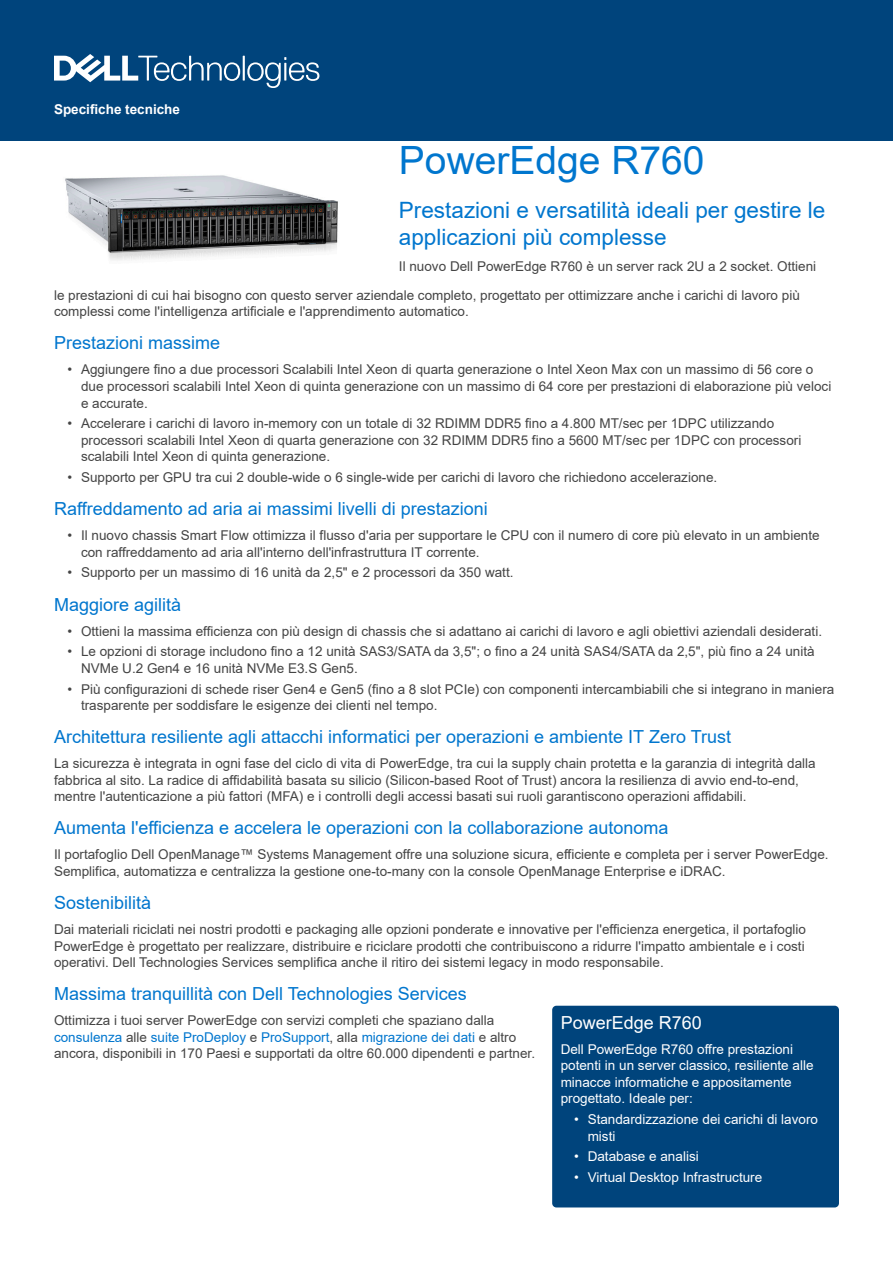
<style>
.page{position:relative;width:893px;height:1263px;background:#fff}
.page>*{position:absolute;margin:0;border:0;box-sizing:border-box;transform-origin:0 0}
.Document_Title{font:39px "Arial";color:#0076ce}
.Title_Tagline{font:22.5px/27px "Arial";color:#0076ce}
.Heading_2{font:18px "Arial";color:#0076ce}
.Side_Box_Heading{font:18px "Arial";color:#fff}
.Body_Text{font:13.5px/16.5px "Arial";color:#444}
.Side_box_Body_Text{font:13.5px/16.5px "Arial";color:#fff}
.Guide_text_Banner{font:700 13.5px "Arial";color:#fff}
.s1{color:#0076ce}
</style>
<div class="page">
<div style="left:0;top:0;width:893px;height:141px;background:#00447c"></div>
<div style="left:552px;top:1006px;width:287px;height:201px;background:#00447c;border-radius:4px"></div>
<img style="left:65px;top:175px;width:273px;height:86px">
<svg style="left:54px;top:54px;width:265px;height:34px"></svg>
<p class="Guide_text_Banner" style="left:54px;top:100px;width:128px">Specifiche tecniche</p>
<p class="Document_Title" style="left:399px;top:134px;width:307px">PowerEdge R760</p>
<p class="Title_Tagline" style="left:399px;top:197px;width:428px">Prestazioni e versatilità ideali per gestire le applicazioni più complesse</p>
<p class="Body_Text" style="left:54px;top:251px;width:764px;line-height:29.2px;text-indent:345px">Il nuovo Dell PowerEdge R760 è un server rack 2U a 2 socket. Ottieni le prestazioni di cui hai bisogno con questo server aziendale completo, progettato per ottimizzare anche i carichi di lavoro più</p>
<p class="Body_Text" style="left:54px;top:303px;width:416px">complessi come l'intelligenza artificiale e l'apprendimento automatico.</p>
<p class="Heading_2" style="left:54px;top:331px;width:168px">Prestazioni massime</p>
<p class="Body_Text" style="left:81px;top:361px;width:752px;text-indent:-14px">• Aggiungere fino a due processori Scalabili Intel Xeon di quarta generazione o Intel Xeon Max con un massimo di 56 core o due processori scalabili Intel Xeon di quinta generazione con un massimo di 64 core per prestazioni di elaborazione più veloci e accurate.</p>
<p class="Body_Text" style="left:81px;top:415px;width:722px;text-indent:-14px">• Accelerare i carichi di lavoro in-memory con un totale di 32 RDIMM DDR5 fino a 4.800 MT/sec per 1DPC utilizzando processori scalabili Intel Xeon di quarta generazione con 32 RDIMM DDR5 fino a 5600 MT/sec per 1DPC con processori scalabili Intel Xeon di quinta generazione.</p>
<p class="Body_Text" style="left:68px;top:469px;width:651px">• Supporto per GPU tra cui 2 double-wide o 6 single-wide per carichi di lavoro che richiedono accelerazione.</p>
<p class="Heading_2" style="left:54px;top:496px;width:435px">Raffreddamento ad aria ai massimi livelli di prestazioni</p>
<p class="Body_Text" style="left:81px;top:527px;width:740px;text-indent:-14px">• Il nuovo chassis Smart Flow ottimizza il flusso d'aria per supportare le CPU con il numero di core più elevato in un ambiente con raffreddamento ad aria all'interno dell'infrastruttura IT corrente.</p>
<p class="Body_Text" style="left:68px;top:564px;width:448px">• Supporto per un massimo di 16 unità da 2,5" e 2 processori da 350 watt.</p>
<p class="Heading_2" style="left:54px;top:592px;width:129px">Maggiore agilità</p>
<p class="Body_Text" style="left:68px;top:622px;width:756px">• Ottieni la massima efficienza con più design di chassis che si adattano ai carichi di lavoro e agli obiettivi aziendali desiderati.</p>
<p class="Body_Text" style="left:81px;top:643px;width:735px;text-indent:-14px">• Le opzioni di storage includono fino a 12 unità SAS3/SATA da 3,5"; o fino a 24 unità SAS4/SATA da 2,5", più fino a 24 unità<br>NVMe U.2 Gen4 e 16 unità NVMe E3.S Gen5.</p>
<p class="Body_Text" style="left:81px;top:680px;width:755px;text-indent:-14px">• Più configurazioni di schede riser Gen4 e Gen5 (fino a 8 slot PCIe) con componenti intercambiabili che si integrano in maniera trasparente per soddisfare le esigenze dei clienti nel tempo.</p>
<p class="Heading_2" style="left:54px;top:724px;width:678px">Architettura resiliente agli attacchi informatici per operazioni e ambiente IT Zero Trust</p>
<p class="Body_Text" style="left:54px;top:755px;width:763px">La sicurezza è integrata in ogni fase del ciclo di vita di PowerEdge, tra cui la supply chain protetta e la garanzia di integrità dalla fabbrica al sito. La radice di affidabilità basata su silicio (Silicon-based Root of Trust) ancora la resilienza di avvio end-to-end, mentre l'autenticazione a più fattori (MFA) e i controlli degli accessi basati sui ruoli garantiscono operazioni affidabili.</p>
<p class="Heading_2" style="left:54px;top:816px;width:616px">Aumenta l'efficienza e accelera le operazioni con la collaborazione autonoma</p>
<p class="Body_Text" style="left:54px;top:846px;width:776px">Il portafoglio Dell OpenManage™ Systems Management offre una soluzione sicura, efficiente e completa per i server PowerEdge.<br>Semplifica, automatizza e centralizza la gestione one-to-many con la console OpenManage Enterprise e iDRAC.</p>
<p class="Heading_2" style="left:54px;top:890px;width:99px">Sostenibilità</p>
<p class="Body_Text" style="left:54px;top:921px;width:753px;text-align:justify">Dai materiali riciclati nei nostri prodotti e packaging alle opzioni ponderate e innovative per l'efficienza energetica, il portafoglio PowerEdge è progettato per realizzare, distribuire e riciclare prodotti che contribuiscono a ridurre l'impatto ambientale e i costi operativi. Dell Technologies Services semplifica anche il ritiro dei sistemi legacy in modo responsabile.</p>
<p class="Heading_2" style="left:54px;top:981px;width:414px">Massima tranquillità con Dell Technologies Services</p>
<p class="Body_Text" style="left:54px;top:1012px;width:483px">Ottimizza i tuoi server PowerEdge con servizi completi che spaziano dalla <span class="s1">consulenza</span> alle <span class="s1">suite ProDeploy</span> e <span class="s1">ProSupport</span>, alla <span class="s1">migrazione dei dati</span> e altro ancora, disponibili in 170 Paesi e supportati da oltre 60.000 dipendenti e partner.</p>
<p class="Side_Box_Heading" style="left:561px;top:1010px;width:143px">PowerEdge R760</p>
<p class="Side_box_Body_Text" style="left:561px;top:1041px;width:254px">Dell PowerEdge R760 offre prestazioni potenti in un server classico, resiliente alle minacce informatiche e appositamente progettato. Ideale per:</p>
<p class="Side_box_Body_Text" style="left:588px;top:1111px;width:232px;text-indent:-14px">• Standardizzazione dei carichi di lavoro misti</p>
<p class="Side_box_Body_Text" style="left:574px;top:1148px;width:126px">• Database e analisi</p>
<p class="Side_box_Body_Text" style="left:574px;top:1169px;width:190px">• Virtual Desktop Infrastructure</p>
</div>
